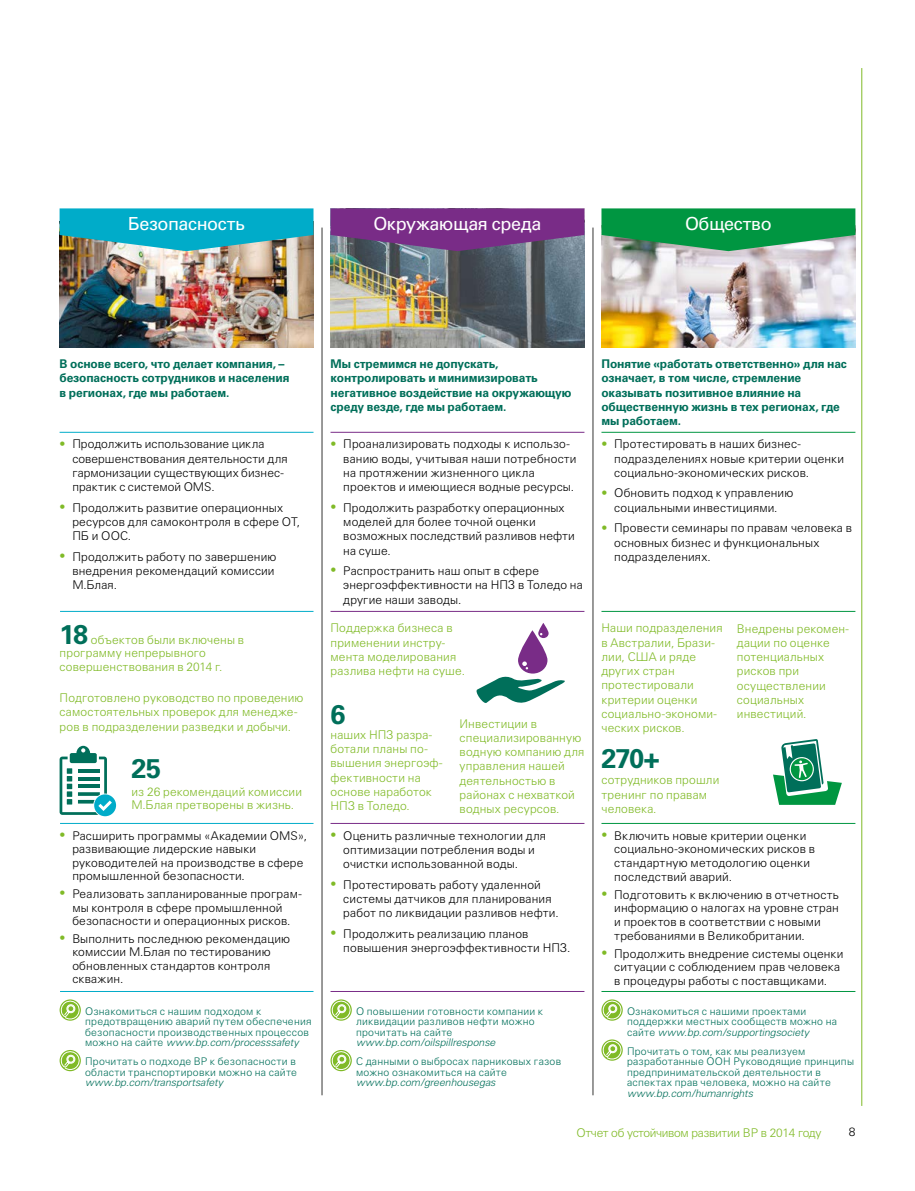
<style>
.page{position:relative;width:915px;height:1191px;background:#fff}
.page>*{position:absolute;margin:0;border:0;box-sizing:border-box;transform-origin:0 0}
.t1{font:700 27px "Univers GT";letter-spacing:-.04em;color:#006f5a}
.t2{font:18px "Univers Cyr";letter-spacing:-.025em;color:#fff}
.t3{font:300 12px/14.2px "Univers Cyr";letter-spacing:.015em;color:#000}
.t4{font:300 12px/14.2px "Univers Cyr";letter-spacing:.015em;color:#80ba27}
.t5{font:700 12px/14.2px "Univers Cyr";letter-spacing:-.01em;color:#006f5a}
.t6{font:300 12px "Univers Cyr";letter-spacing:-.025em;color:#80ba27}
.t7{font:300 12px "Univers GT";color:#000}
.t8{font:300 10.5px/10.5px "Univers Cyr";letter-spacing:.025em;color:#006f5a}
.t9{font:italic 300 10.5px "Univers Cyr";color:#006f5a}
.s1{color:#80ba27}
.s2{font-style:italic}
</style>
<div class="page">
<img style="left:330px;top:251px;width:254px;height:96px">
<img style="left:60px;top:251px;width:253px;height:96px">
<img style="left:601px;top:251px;width:254px;height:96px">
<img style="left:60px;top:208px;width:253px;height:43px">
<svg style="left:330px;top:208px;width:254px;height:43px;background:#763b86"></svg>
<svg style="left:601px;top:208px;width:254px;height:43px;background:#269e5a"></svg>
<svg style="left:60px;top:999px;width:21px;height:21px"></svg>
<svg style="left:60px;top:1000px;width:20px;height:19px"></svg>
<svg style="left:60px;top:1050px;width:21px;height:21px"></svg>
<svg style="left:60px;top:1050px;width:20px;height:20px"></svg>
<svg style="left:330px;top:999px;width:21px;height:21px"></svg>
<svg style="left:331px;top:1000px;width:20px;height:19px"></svg>
<svg style="left:330px;top:1050px;width:21px;height:21px"></svg>
<svg style="left:331px;top:1050px;width:20px;height:20px"></svg>
<svg style="left:601px;top:999px;width:21px;height:21px"></svg>
<svg style="left:602px;top:1000px;width:20px;height:19px"></svg>
<svg style="left:601px;top:1039px;width:21px;height:21px"></svg>
<svg style="left:602px;top:1040px;width:20px;height:19px"></svg>
<svg style="left:773px;top:739px;width:68px;height:66px"></svg>
<hr style="left:60px;top:432px;width:253px;height:1px;background:#00acc9">
<hr style="left:330px;top:432px;width:254px;height:1px;background:#792c87">
<hr style="left:601px;top:432px;width:254px;height:1px;background:#009641">
<hr style="left:60px;top:823px;width:253px;height:1px;background:#00acc9">
<hr style="left:330px;top:823px;width:254px;height:1px;background:#792c87">
<hr style="left:601px;top:823px;width:254px;height:1px;background:#009641">
<hr style="left:861px;top:68px;width:1px;height:1038px;background:#80ba27">
<hr style="left:60px;top:611px;width:253px;height:1px;background:#00acc9">
<hr style="left:330px;top:611px;width:254px;height:1px;background:#792c87">
<hr style="left:601px;top:611px;width:254px;height:1px;background:#009641">
<hr style="left:60px;top:991px;width:253px;height:1px;background:#00acc9">
<hr style="left:330px;top:991px;width:254px;height:1px;background:#792c87">
<hr style="left:601px;top:991px;width:254px;height:1px;background:#009641">
<hr style="left:321px;top:227px;width:1px;height:868px;background:#575756">
<hr style="left:592px;top:227px;width:1px;height:868px;background:#575756">
<svg style="left:60px;top:746px;width:56px;height:70px"></svg>
<svg style="left:518px;top:630px;width:29px;height:43px"></svg>
<svg style="left:538px;top:623px;width:10px;height:15px"></svg>
<svg style="left:476px;top:661px;width:89px;height:42px"></svg>
<h2 class="t2" style="left:128px;top:213px;width:119px">Безопасность</h2>
<h2 class="t2" style="left:373px;top:213px;width:169px">Окружающая среда</h2>
<h2 class="t2" style="left:685px;top:213px;width:88px">Общество</h2>
<p class="t5" style="left:60px;top:356px;width:231px">В основе всего, что делает компания, – безопасность сотрудников и населения в регионах, где мы работаем.</p>
<p class="t5" style="left:330px;top:356px;width:242px">Мы стремимся не допускать, контролировать и минимизировать негативное воздействие на окружающую среду везде, где мы работаем.</p>
<p class="t5" style="left:601px;top:356px;width:247px">Понятие «работать ответственно» для нас означает, в том числе, стремление оказывать позитивное влияние на общественную жизнь в тех регионах, где мы работаем.</p>
<p class="t3" style="left:72px;top:437px;width:217px;text-indent:-13px"><span class="s1">•</span> Продолжить использование цикла совершенствования деятельности для гармонизации существующих бизнес&shy;практик с системой OMS.</p>
<p class="t3" style="left:72px;top:500px;width:229px;text-indent:-13px"><span class="s1">•</span> Продолжить развитие операционных ресурсов для самоконтроля в сфере ОТ,<br>ПБ и ООС.</p>
<p class="t3" style="left:72px;top:549px;width:205px;text-indent:-13px"><span class="s1">•</span> Продолжить работу по завершению внедрения рекомендаций комиссии<br>М.Блая.</p>
<h1 class="t1" style="left:60px;top:618px;width:30px">18</h1>
<p class="t4" style="left:60px;top:632px;width:186px;line-height:13.5px;text-indent:31px">объектов были включены в программу непрерывного совершенствования в 2014 г.</p>
<p class="t4" style="left:60px;top:690px;width:245px">Подготовлено руководство по проведению самостоятельных проверок для менедже&shy;ров в подразделении разведки и добычи.</p>
<h1 class="t1" style="left:131px;top:752px;width:31px">25</h1>
<p class="t4" style="left:131px;top:784px;width:172px;line-height:13.5px">из 26 рекомендаций комиссии<br>М.Блая претворены в жизнь.</p>
<p class="t3" style="left:72px;top:828px;width:236px;line-height:13.5px;text-indent:-13px"><span class="s1">•</span> Расширить программы «Академии OMS», развивающие лидерские навыки руководителей на производстве в сфере промышленной безопасности.</p>
<p class="t3" style="left:60px;top:887px;width:243px;line-height:13.5px;text-align:center"><span class="s1">•</span> Реализовать запланированные програм&shy;мы контроля в сфере промышленной безопасности и операционных рисков.</p>
<p class="t3" style="left:72px;top:931px;width:219px;line-height:13.5px;text-indent:-13px"><span class="s1">•</span> Выполнить последнюю рекомендацию комиссии М.Блая по тестированию обновленных стандартов контроля скважин.</p>
<p class="t8" style="left:85px;top:1005px;width:228px">Ознакомиться с нашим подходом к предотвращению аварий путем обеспечения безопасности производственных процессов можно на сайте <span class="s2">www.bp.com/processsafety</span></p>
<p class="t8" style="left:85px;top:1056px;width:213px">Прочитать о подходе ВР к безопасности в области транспортировки можно на сайте</p>
<p class="t9" style="left:85px;top:1076px;width:139px">www.bp.com/transportsafety</p>
<p class="t3" style="left:343px;top:437px;width:235px;text-indent:-13px"><span class="s1">•</span> Проанализировать подходы к использо&shy;ванию воды, учитывая наши потребности на протяжении жизненного цикла проектов и имеющиеся водные ресурсы.</p>
<p class="t3" style="left:343px;top:500px;width:233px;text-indent:-13px"><span class="s1">•</span> Продолжить разработку операционных моделей для более точной оценки возможных последствий разливов нефти на суше.</p>
<p class="t3" style="left:343px;top:564px;width:241px;text-indent:-13px"><span class="s1">•</span> Распространить наш опыт в сфере энергоэффективности на НПЗ в Толедо на другие наши заводы.</p>
<p class="t3" style="left:614px;top:437px;width:231px;text-indent:-13px"><span class="s1">•</span> Протестировать в наших бизнес&shy;подразделениях новые критерии оценки социально-экономических рисков.</p>
<p class="t3" style="left:601px;top:486px;width:193px;text-align:center"><span class="s1">•</span> Обновить подход к управлению социальными инвестициями.</p>
<p class="t3" style="left:614px;top:521px;width:239px;text-indent:-13px"><span class="s1">•</span> Провести семинары по правам человека в основных бизнес и функциональных подразделениях.</p>
<p class="t4" style="left:330px;top:621px;width:136px">Поддержка бизнеса в применении инстру&shy;мента моделирования разлива нефти на суше.</p>
<p class="t4" style="left:601px;top:621px;width:123px">Наши подразделения в Австралии, Брази&shy;лии, США и ряде других стран протестировали критерии оценки социально-экономи&shy;ческих рисков.</p>
<h1 class="t1" style="left:601px;top:742px;width:60px">270+</h1>
<p class="t4" style="left:601px;top:773px;width:119px">сотрудников прошли тренинг по правам человека.</p>
<h1 class="t1" style="left:330px;top:698px;width:17px">6</h1>
<p class="t4" style="left:330px;top:727px;width:113px">наших НПЗ разра&shy;ботали планы по&shy;вышения энергоэф&shy;фективности на основе наработок<br>НПЗ в Толедо.</p>
<p class="t4" style="left:459px;top:716px;width:126px">Инвестиции в специализированную водную компанию для управления нашей деятельностью в районах с нехваткой водных ресурсов.</p>
<p class="t4" style="left:736px;top:621px;width:113px">Внедрены рекомен&shy;дации по оценке потенциальных рисков при осуществлении социальных инвестиций.</p>
<p class="t3" style="left:343px;top:828px;width:204px;text-indent:-13px"><span class="s1">•</span> Оценить различные технологии для оптимизации потребления воды и очистки использованной воды.</p>
<p class="t3" style="left:343px;top:877px;width:217px;text-indent:-13px"><span class="s1">•</span> Протестировать работу удаленной системы датчиков для планирования работ по ликвидации разливов нефти.</p>
<p class="t3" style="left:343px;top:926px;width:228px;text-indent:-13px"><span class="s1">•</span> Продолжить реализацию планов повышения энергоэффективности НПЗ.</p>
<p class="t8" style="left:356px;top:1005px;width:188px">О повышении готовности компании к ликвидации разливов нефти можно прочитать на сайте</p>
<p class="t9" style="left:356px;top:1036px;width:141px">www.bp.com/oilspillresponse</p>
<p class="t8" style="left:356px;top:1056px;width:206px">С данными о выбросах парниковых газов можно ознакомиться на сайте</p>
<p class="t9" style="left:356px;top:1076px;width:141px">www.bp.com/greenhousegas</p>
<p class="t3" style="left:614px;top:828px;width:202px;line-height:13.8px;text-indent:-13px"><span class="s1">•</span> Включить новые критерии оценки социально-экономических рисков в стандартную методологию оценки последствий аварий.</p>
<p class="t3" style="left:614px;top:887px;width:226px;line-height:13.8px;text-indent:-13px"><span class="s1">•</span> Подготовить к включению в отчетность информацию о налогах на уровне стран и проектов в соответствии с новыми требованиями в Великобритании.</p>
<p class="t3" style="left:614px;top:946px;width:231px;line-height:13.5px;text-indent:-13px"><span class="s1">•</span> Продолжить внедрение системы оценки ситуации с соблюдением прав человека в процедуры работы с поставщиками.</p>
<p class="t8" style="left:626px;top:1005px;width:211px">Ознакомиться с нашими проектами поддержки местных сообществ можно на сайте <span class="s2">www.bp.com/supportingsociety</span></p>
<p class="t8" style="left:626px;top:1045px;width:228px">Прочитать о том, как мы реализуем разработанные ООН Руководящие принципы предпринимательской деятельности в аспектах прав человека, можно на сайте</p>
<p class="t9" style="left:626px;top:1087px;width:127px">www.bp.com/humanrights</p>
<p class="t6" style="left:576px;top:1125px;width:246px">Отчет об устойчивом развитии BP в 2014 году</p>
<p class="t7" style="left:848px;top:1124px;width:8px">8</p>
</div>
